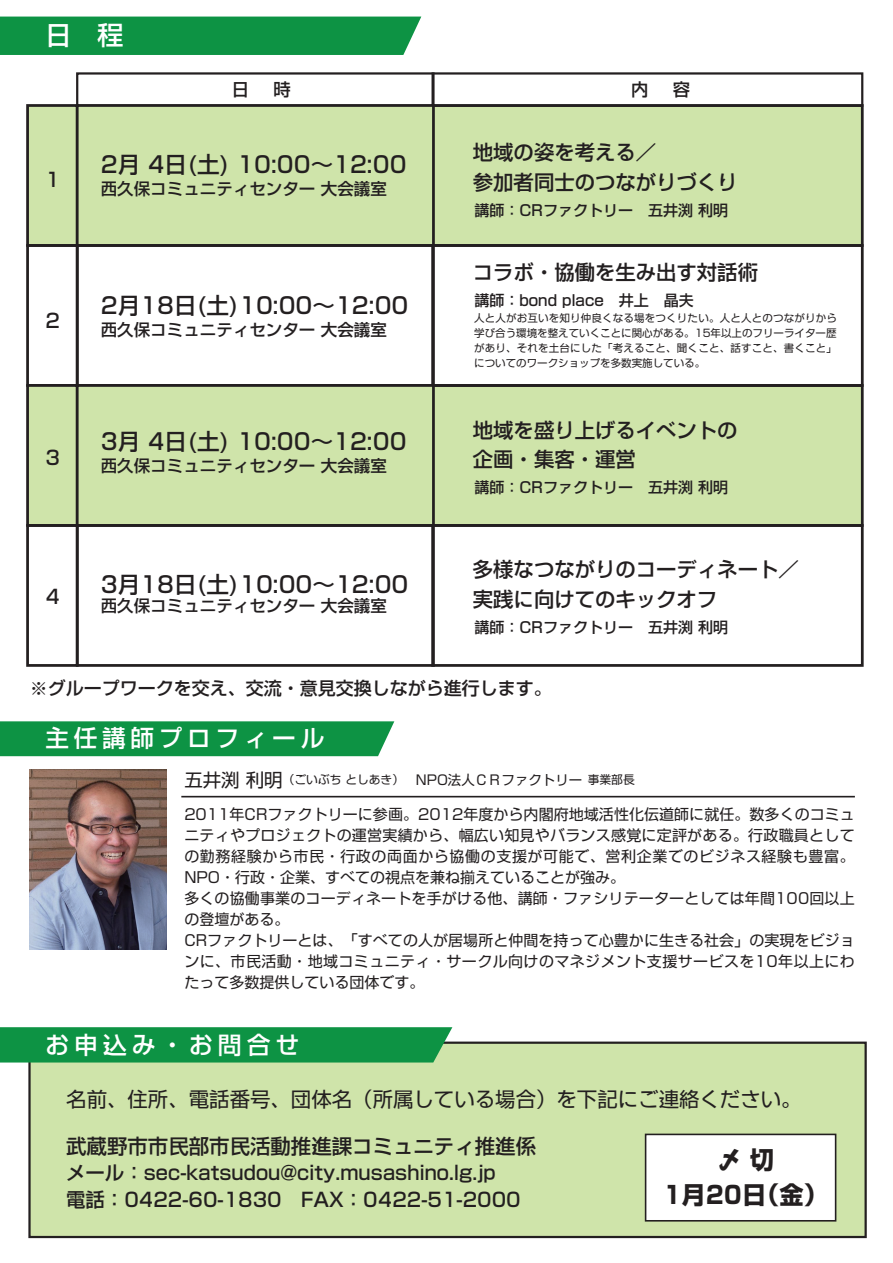
<style>
.page{position:relative;width:893px;height:1263px;background:#fff}
.page>*{position:absolute;margin:0;border:0;box-sizing:border-box;transform-origin:0 0}
.t1{font:500 26.1px "G Shin Go";color:#fff}
.t2{font:700 24.3px/34.8px "G Shin Go";color:#231f20;text-align:center}
.t3{font:500 24px "G Shin Go";letter-spacing:.2em;color:#fff}
.t4{font:500 23.7px "G Shin Go";letter-spacing:.2em;color:#fff}
.t5{font:500 22.5px "G Shin Go";color:#231f20}
.t6{font:500 20.4px/29.4px "G Shin Go";color:#231f20}
.t7{font:20.4px "G Shin Go";color:#231f20}
.t8{font:500 19.35px/27px "G Shin Go";color:#231f20}
.t9{font:500 18px "G Shin Go";color:#231f20}
.t10{font:500 17.4px "G Shin Go";color:#231f20}
.t11{font:500 16.5px "G Shin Go";color:#231f20}
.t12{font:15px/21px "G Shin Go";letter-spacing:.01em;color:#231f20}
.t13{font:500 15px "G Shin Go";color:#231f20}
.t14{font:11.7px "G Shin Go";color:#231f20}
.t15{font:10.5px/15px "G Shin Go";letter-spacing:.01em;color:#231f20;text-align:justify}
.s1{font-size:18.45px}
.s2{font-size:13.35px}
</style>
<div class="page">
<div style="left:28px;top:1041px;width:839px;height:197px;background:#cfe4aa;border:2px solid #231f20"></div>
<div style="left:0;top:17px;width:421px;height:38px;background:#0d9344"></div>
<div style="left:431px;top:104px;width:433px;height:143px;background:#cfe4aa;border:3px solid #231f20"></div>
<div style="left:431px;top:384px;width:433px;height:143px;background:#cfe4aa;border:3px solid #231f20"></div>
<div style="left:76px;top:72px;width:359px;height:35px;border:2px solid #231f20"></div>
<div style="left:431px;top:72px;width:432px;height:35px;border:2px solid #231f20"></div>
<div style="left:26px;top:104px;width:53px;height:143px;background:#cfe4aa;border:3px solid #231f20"></div>
<div style="left:76px;top:104px;width:359px;height:143px;background:#cfe4aa;border:3px solid #231f20"></div>
<div style="left:26px;top:244px;width:53px;height:143px;border:3px solid #231f20"></div>
<div style="left:76px;top:244px;width:359px;height:143px;border:3px solid #231f20"></div>
<div style="left:431px;top:244px;width:433px;height:143px;border:3px solid #231f20"></div>
<div style="left:26px;top:384px;width:53px;height:143px;background:#cfe4aa;border:3px solid #231f20"></div>
<div style="left:76px;top:384px;width:359px;height:143px;background:#cfe4aa;border:3px solid #231f20"></div>
<div style="left:26px;top:524px;width:53px;height:143px;border:3px solid #231f20"></div>
<div style="left:76px;top:524px;width:359px;height:143px;border:3px solid #231f20"></div>
<div style="left:431px;top:524px;width:433px;height:143px;border:3px solid #231f20"></div>
<div style="left:0;top:721px;width:394px;height:35px;background:#0d9344"></div>
<img style="left:30px;top:770px;width:137px;height:179px">
<div style="left:0;top:1027px;width:452px;height:35px;background:#0d9344"></div>
<div style="left:645px;top:1133px;width:191px;height:88px;background:#fff;border:2px solid #231f20"></div>
<hr style="left:181px;top:796px;width:674px;height:1px;background:#231f20">
<h1 class="t1" style="left:45px;top:18px;width:80px">日　程</h1>
<p class="t10" style="left:232px;top:78px;width:61px">日　時</p>
<p class="t10" style="left:631px;top:78px;width:61px">内　容</p>
<p class="t8" style="left:46px;top:166px;width:16px">1</p>
<p class="t8" style="left:46px;top:307px;width:16px">2</p>
<p class="t8" style="left:46px;top:443px;width:16px">3</p>
<p class="t8" style="left:46px;top:583px;width:16px">4</p>
<h3 class="t5" style="left:101px;top:150px;width:307px">2月 4日(土) 10:00～12:00</h3>
<p class="t11" style="left:101px;top:178px;width:287px">西久保コミュニティセンター 大会議室</p>
<h3 class="t5" style="left:101px;top:291px;width:309px">2月18日(土)10:00～12:00</h3>
<p class="t11" style="left:101px;top:319px;width:287px">西久保コミュニティセンター 大会議室</p>
<h3 class="t5" style="left:101px;top:427px;width:307px">3月 4日(土) 10:00～12:00</h3>
<p class="t11" style="left:101px;top:455px;width:287px">西久保コミュニティセンター 大会議室</p>
<h3 class="t5" style="left:101px;top:570px;width:309px">3月18日(土)10:00～12:00</h3>
<p class="t11" style="left:101px;top:595px;width:287px">西久保コミュニティセンター 大会議室</p>
<h3 class="t6" style="left:473px;top:137px;width:266px">地域の姿を考える／<br>参加者同士のつながりづくり</h3>
<p class="t13" style="left:474px;top:200px;width:255px">講師：CRファクトリー　五井渕 利明</p>
<h3 class="t6" style="left:473px;top:257px;width:287px">コラボ・協働を生み出す対話術</h3>
<p class="t13" style="left:474px;top:290px;width:221px">講師：bond place　井上　晶夫</p>
<p class="t15" style="left:474px;top:310px;width:364px">人と人がお互いを知り仲良くなる場をつくりたい。人と人とのつながりから学び合う環境を整えていくことに関心がある。15年以上のフリーライター歴があり、それを土台にした「考えること、聞くこと、話すこと、書くこと」についてのワークショップを多数実施している。</p>
<h3 class="t6" style="left:473px;top:414px;width:266px">地域を盛り上げるイベントの企画・集客・運営</h3>
<p class="t13" style="left:474px;top:478px;width:255px">講師：CRファクトリー　五井渕 利明</p>
<h3 class="t6" style="left:473px;top:554px;width:327px">多様なつながりのコーディネート／実践に向けてのキックオフ</h3>
<p class="t13" style="left:474px;top:617px;width:255px">講師：CRファクトリー　五井渕 利明</p>
<p class="t9" style="left:30px;top:676px;width:524px">※グループワークを交え、交流・意見交換しながら進行します。</p>
<h3 class="t4" style="left:45px;top:723px;width:280px">主任講師プロフィール</h3>
<p class="t14" style="left:184px;top:772px;width:452px"><span class="s1">五井渕 利明</span>（ごいぶち としあき）　<span class="s2">NPO法人ＣＲファクトリー</span>事業部長</p>
<p class="t12" style="left:184px;top:803px;width:672px">2011年CRファクトリーに参画。2012年度から内閣府地域活性化伝道師に就任。数多くのコミュニティやプロジェクトの運営実績から、幅広い知見やバランス感覚に定評がある。行政職員としての勤務経験から市民・行政の両面から協働の支援が可能で、営利企業でのビジネス経験も豊富。NPO・行政・企業、すべての視点を兼ね揃えていることが強み。<br>多くの協働事業のコーディネートを手がける他、講師・ファシリテーターとしては年間100回以上の登壇がある。<br>CRファクトリーとは、「すべての人が居場所と仲間を持って心豊かに生きる社会」の実現をビジョンに、市民活動・地域コミュニティ・サークル向けのマネジメント支援サービスを10年以上にわたって多数提供している団体です。</p>
<h3 class="t3" style="left:45px;top:1029px;width:255px">お申込み・お問合せ</h3>
<h3 class="t7" style="left:66px;top:1085px;width:737px">名前、住所、電話番号、団体名（所属している場合）を下記にご連絡ください。</h3>
<h3 class="t6" style="left:66px;top:1131px;width:471px">武蔵野市市民部市民活動推進課コミュニティ推進係</h3>
<p class="t8" style="left:66px;top:1158px;width:456px">メール：sec-katsudou@city.musashino.lg.jp<br>電話：0422-60-1830　FAX：0422-51-2000</p>
<h2 class="t2" style="left:663px;top:1141px;width:166px">〆 切<br>1月20日（金）</h2>
</div>
